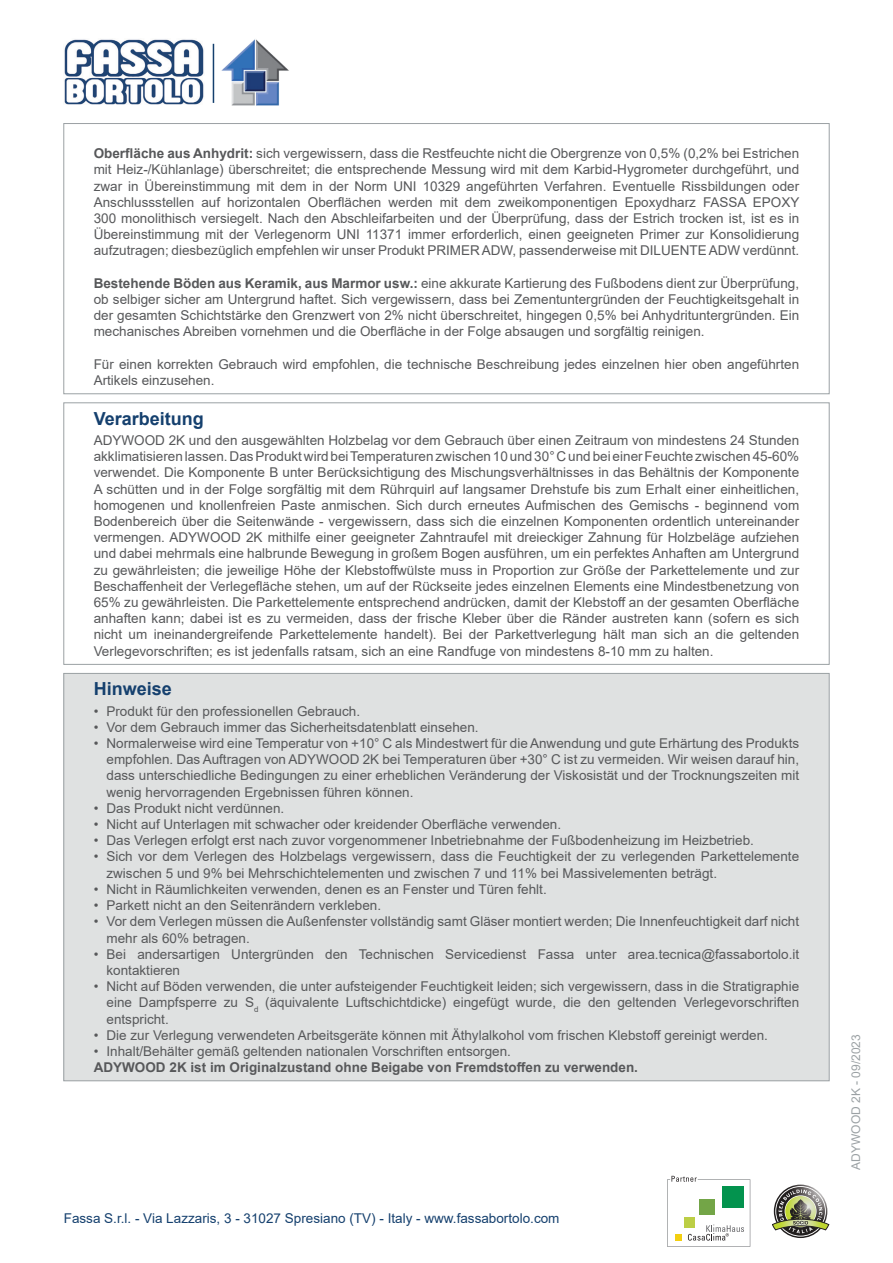
<style>
.page{position:relative;width:893px;height:1263px;background:#fff}
.page>*{position:absolute;margin:0;border:0;box-sizing:border-box;transform-origin:0 0}
.Titolo{font:700 18px "Arial";color:#15406e}
.Lavorazione{font:13.5px/16.2px "Arial";color:#57585a;text-align:justify}
.Preparazione_del_fondo{font:13.5px/16.2px "Arial";color:#57585a;text-align:justify}
.t1{font:13.5px "Arial";color:#15406e}
.Note{font:700 13.5px "Arial";color:#57585a}
.t2{font:12px "Arial";color:#9ba1a4}
.s1{font-weight:700}
</style>
<div class="page">
<div style="left:64px;top:673px;width:765px;height:408px;background:#dfe1e1"></div>
<svg style="left:667px;top:1176px;width:83px;height:71px"></svg>
<svg style="left:772px;top:1186px;width:57px;height:50px"></svg>
<img style="left:64px;top:39px;width:140px;height:66px">
<hr style="left:213px;top:44px;width:1px;height:59px;background:#15406e">
<img style="left:221px;top:39px;width:68px;height:67px">
<p class="Preparazione_del_fondo" style="left:94px;top:145px;width:707px"><span class="s1">Oberfläche aus Anhydrit:</span> sich vergewissern, dass die Restfeuchte nicht die Obergrenze von 0,5% (0,2% bei Estrichen mit Heiz-/Kühlanlage) überschreitet; die entsprechende Messung wird mit dem Karbid-Hygrometer durchgeführt, und zwar in Übereinstimmung mit dem in der Norm UNI 10329 angeführten Verfahren. Eventuelle Rissbildungen oder Anschlussstellen auf horizontalen Oberflächen werden mit dem zweikomponentigen Epoxydharz FASSA EPOXY 300 monolithisch versiegelt. Nach den Abschleifarbeiten und der Überprüfung, dass der Estrich trocken ist, ist es in Übereinstimmung mit der Verlegenorm UNI 11371 immer erforderlich, einen geeigneten Primer zur Konsolidierung aufzutragen; diesbezüglich empfehlen wir unser Produkt PRIMER ADW, passenderweise mit DILUENTE ADW verdünnt.</p>
<p class="Preparazione_del_fondo" style="left:94px;top:275px;width:707px"><span class="s1">Bestehende Böden aus Keramik, aus Marmor usw.:</span> eine akkurate Kartierung des Fußbodens dient zur Überprüfung, ob selbiger sicher am Untergrund haftet. Sich vergewissern, dass bei Zementuntergründen der Feuchtigkeitsgehalt in der gesamten Schichtstärke den Grenzwert von 2% nicht überschreitet, hingegen 0,5% bei Anhydrituntergründen. Ein mechanisches Abreiben vornehmen und die Oberfläche in der Folge absaugen und sorgfältig reinigen.</p>
<p class="Preparazione_del_fondo" style="left:94px;top:356px;width:707px">Für einen korrekten Gebrauch wird empfohlen, die technische Beschreibung jedes einzelnen hier oben angeführten<br>Artikels einzusehen.</p>
<p class="Titolo" style="left:94px;top:406px;width:112px">Verarbeitung</p>
<p class="Lavorazione" style="left:94px;top:432px;width:707px">ADYWOOD 2K und den ausgewählten Holzbelag vor dem Gebrauch über einen Zeitraum von mindestens 24 Stunden akklimatisieren lassen. Das Produkt wird bei Temperaturen zwischen 10 und 30° C und bei einer Feuchte zwischen 45-60% verwendet. Die Komponente B unter Berücksichtigung des Mischungsverhältnisses in das Behältnis der Komponente A schütten und in der Folge sorgfältig mit dem Rührquirl auf langsamer Drehstufe bis zum Erhalt einer einheitlichen, homogenen und knollenfreien Paste anmischen. Sich durch erneutes Aufmischen des Gemischs - beginnend vom Bodenbereich über die Seitenwände - vergewissern, dass sich die einzelnen Komponenten ordentlich untereinander vermengen. ADYWOOD 2K mithilfe einer geeigneter Zahntraufel mit dreieckiger Zahnung für Holzbeläge aufziehen und dabei mehrmals eine halbrunde Bewegung in großem Bogen ausführen, um ein perfektes Anhaften am Untergrund zu gewährleisten; die jeweilige Höhe der Klebstoffwülste muss in Proportion zur Größe der Parkettelemente und zur Beschaffenheit der Verlegefläche stehen, um auf der Rückseite jedes einzelnen Elements eine Mindestbenetzung von 65% zu gewährleisten. Die Parkettelemente entsprechend andrücken, damit der Klebstoff an der gesamten Oberfläche anhaften kann; dabei ist es zu vermeiden, dass der frische Kleber über die Ränder austreten kann (sofern es sich nicht um ineinandergreifende Parkettelemente handelt). Bei der Parkettverlegung hält man sich an die geltenden Verlegevorschriften; es ist jedenfalls ratsam, sich an eine Randfuge von mindestens 8-10 mm zu halten.</p>
<p class="Titolo" style="left:94px;top:676px;width:80px">Hinweise</p>
<p class="Lavorazione" style="left:94px;top:703px;width:268px">• Produkt für den professionellen Gebrauch.</p>
<p class="Lavorazione" style="left:94px;top:719px;width:386px">• Vor dem Gebrauch immer das Sicherheitsdatenblatt einsehen.</p>
<p class="Lavorazione" style="left:106px;top:735px;width:694px;text-indent:-13px">• Normalerweise wird eine Temperatur von +10° C als Mindestwert für die Anwendung und gute Erhärtung des Produkts empfohlen. Das Auftragen von ADYWOOD 2K bei Temperaturen über +30° C ist zu vermeiden. Wir weisen darauf hin, dass unterschiedliche Bedingungen zu einer erheblichen Veränderung der Viskosistät und der Trocknungszeiten mit wenig hervorragenden Ergebnissen führen können.</p>
<p class="Lavorazione" style="left:94px;top:800px;width:192px">• Das Produkt nicht verdünnen.</p>
<p class="Lavorazione" style="left:94px;top:816px;width:469px">• Nicht auf Unterlagen mit schwacher oder kreidender Oberfläche verwenden.</p>
<p class="Lavorazione" style="left:94px;top:832px;width:662px">• Das Verlegen erfolgt erst nach zuvor vorgenommener Inbetriebnahme der Fußbodenheizung im Heizbetrieb.</p>
<p class="Lavorazione" style="left:106px;top:848px;width:694px;text-indent:-13px">• Sich vor dem Verlegen des Holzbelags vergewissern, dass die Feuchtigkeit der zu verlegenden Parkettelemente zwischen 5 und 9% bei Mehrschichtelementen und zwischen 7 und 11% bei Massivelementen beträgt.</p>
<p class="Lavorazione" style="left:94px;top:881px;width:455px">• Nicht in Räumlichkeiten verwenden, denen es an Fenster und Türen fehlt.</p>
<p class="Lavorazione" style="left:94px;top:897px;width:289px">• Parkett nicht an den Seitenrändern verkleben.</p>
<p class="Lavorazione" style="left:106px;top:913px;width:694px;text-indent:-13px">• Vor dem Verlegen müssen die Außenfenster vollständig samt Gläser montiert werden; Die Innenfeuchtigkeit darf nicht mehr als 60% betragen.</p>
<p class="Lavorazione" style="left:106px;top:946px;width:694px;text-indent:-13px">• Bei andersartigen Untergründen den Technischen Servicedienst Fassa unter area.tecnica@fassabortolo.it kontaktieren</p>
<p class="Lavorazione" style="left:106px;top:978px;width:694px;text-indent:-13px">• Nicht auf Böden verwenden, die unter aufsteigender Feuchtigkeit leiden; sich vergewissern, dass in die Stratigraphie eine Dampfsperre zu S<sub>d</sub> (äquivalente Luftschichtdicke) eingefügt wurde, die den geltenden Verlegevorschriften entspricht.</p>
<p class="Lavorazione" style="left:94px;top:1027px;width:676px">• Die zur Verlegung verwendeten Arbeitsgeräte können mit Äthylalkohol vom frischen Klebstoff gereinigt werden.</p>
<p class="Lavorazione" style="left:94px;top:1043px;width:419px">• Inhalt/Behälter gemäß geltenden nationalen Vorschriften entsorgen.</p>
<p class="Note" style="left:94px;top:1058px;width:546px">ADYWOOD 2K ist im Originalzustand ohne Beigabe von Fremdstoffen zu verwenden.</p>
<p class="t1" style="left:64px;top:1208px;width:497px">Fassa S.r.l. - Via Lazzaris, 3 - 31027 Spresiano (TV) - Italy - www.fassabortolo.com</p>
<p class="t2" style="left:848px;top:1170px;width:137px;rotate:-90deg">ADYWOOD 2K - 09/2023</p>
</div>
